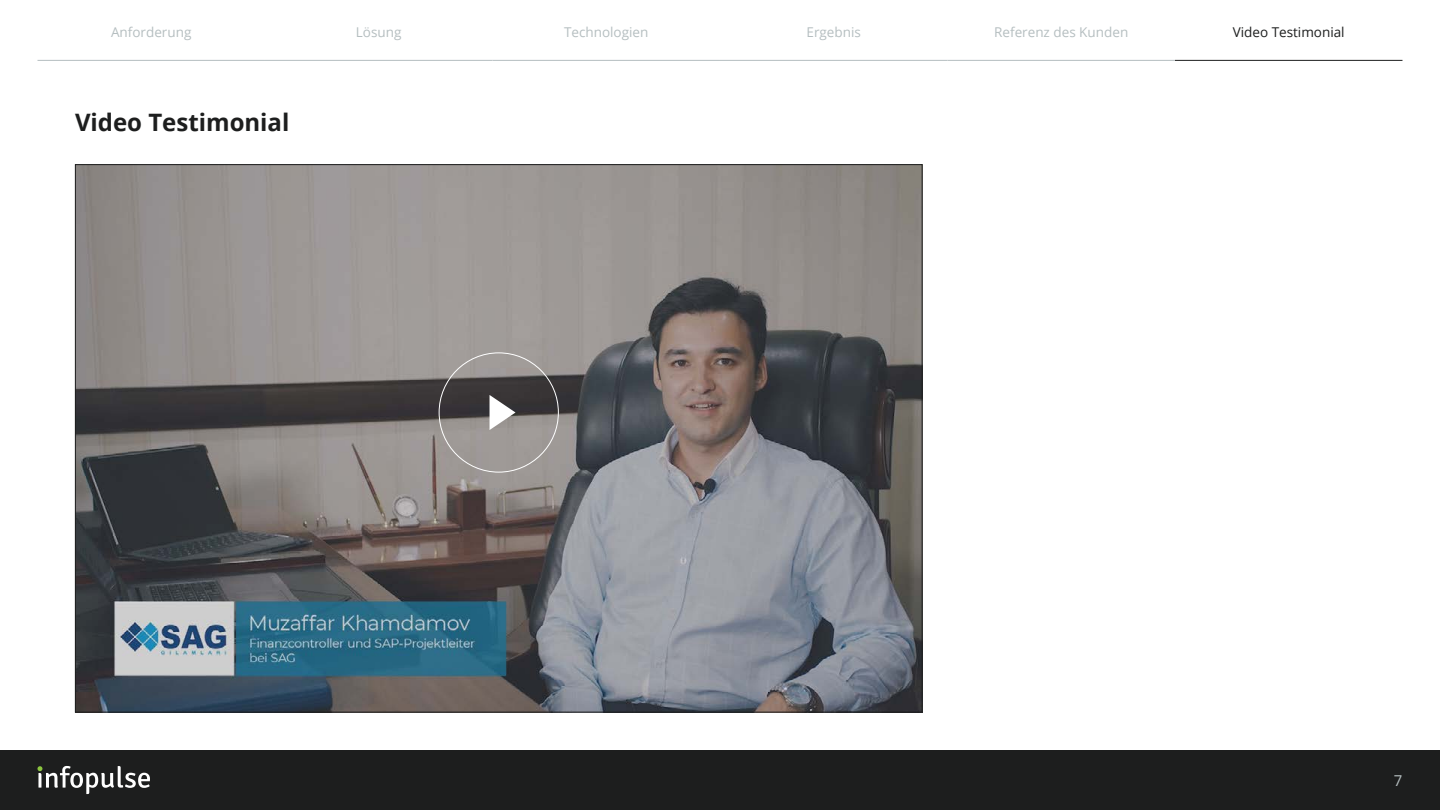
<style>
.page{position:relative;width:1440px;height:810px;background:#fff}
.page>*{position:absolute;margin:0;border:0;box-sizing:border-box;transform-origin:0 0}
.t1{font:700 24px "Open Sans";color:#1d1e1e}
.t2{font:15px "Open Sans";color:#b5bec0}
.t3{font:13.5px "Open Sans";color:#b5bec0}
.t4{font:13.5px "Open Sans";color:#1d1e1e}
</style>
<div class="page">
<div style="left:0;top:750px;width:1440px;height:60px;background:#1d1e1e"></div>
<svg style="left:37px;top:766px;width:113px;height:28px"></svg>
<img style="left:77px;top:166px;width:843px;height:544px">
<svg style="left:490px;top:395px;width:26px;height:35px"></svg>
<hr style="left:38px;top:60px;width:227px;height:1px;background:#b5bec0">
<hr style="left:493px;top:60px;width:227px;height:1px;background:#b5bec0">
<hr style="left:947px;top:60px;width:228px;height:1px;background:#b5bec0">
<hr style="left:265px;top:60px;width:227px;height:1px;background:#b5bec0">
<hr style="left:720px;top:60px;width:227px;height:1px;background:#b5bec0">
<hr style="left:1175px;top:60px;width:227px;height:1px;background:#1d1e1e">
<p class="t3" style="left:111px;top:22px;width:82px">Anforderung</p>
<p class="t3" style="left:356px;top:22px;width:47px">Lösung</p>
<p class="t3" style="left:564px;top:22px;width:86px">Technologien</p>
<p class="t3" style="left:807px;top:22px;width:56px">Ergebnis</p>
<p class="t3" style="left:994px;top:22px;width:136px">Referenz des Kunden</p>
<p class="t4" style="left:1233px;top:22px;width:113px">Video Testimonial</p>
<h1 class="t1" style="left:75px;top:105px;width:216px">Video Testimonial</h1>
<p class="t2" style="left:1394px;top:770px;width:10px">7</p>
</div>
